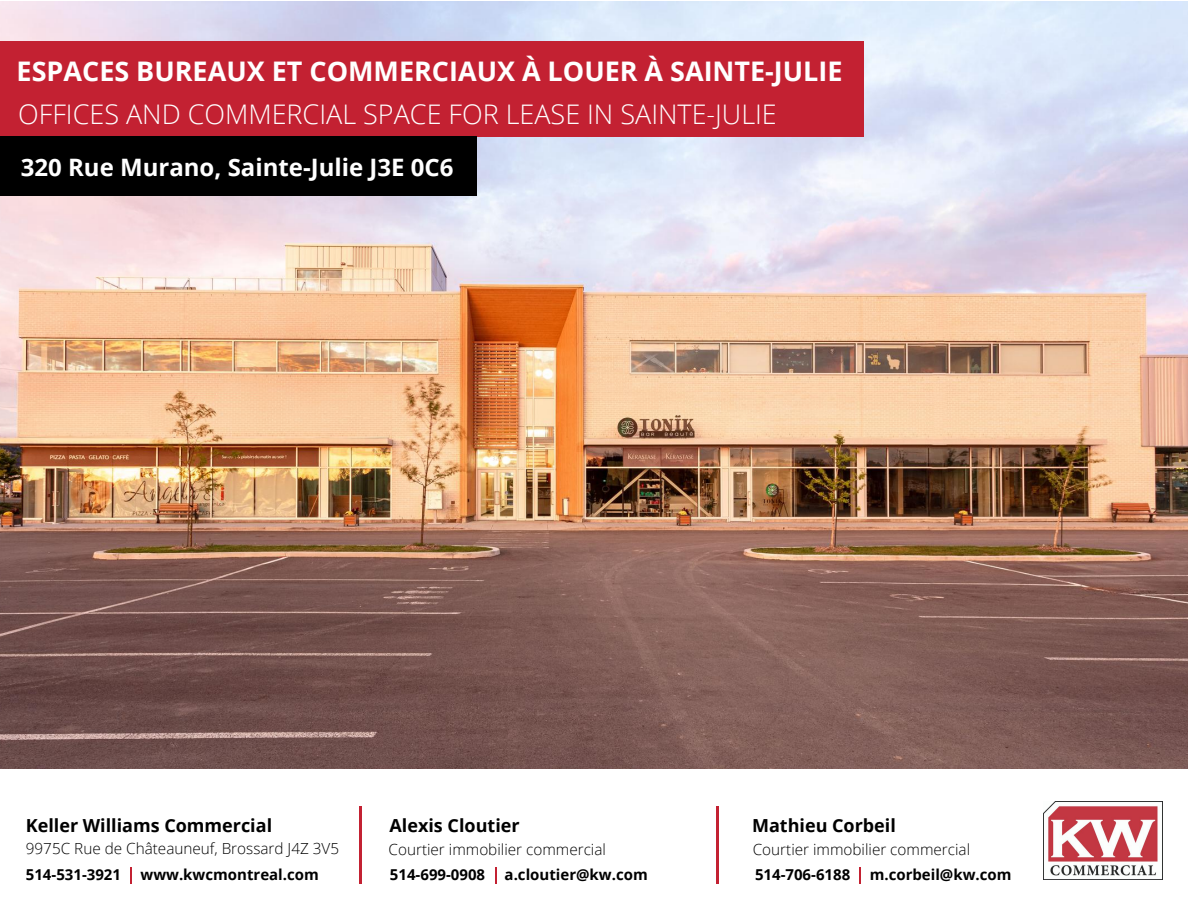
<style>
.page{position:relative;width:1188px;height:918px;background:#fff}
.page>*{position:absolute;margin:0;border:0;box-sizing:border-box;transform-origin:0 0}
.t1{font:300 27px "Open Sans";color:#fff}
.t2{font:700 27px "Open Sans";color:#fff}
.t3{font:700 24px "Open Sans";color:#fff}
.t4{font:700 18px "Open Sans";color:#000}
.t5{font:300 15.3px "Open Sans";color:#000}
.t6{font:700 15px "Open Sans";color:#000}
</style>
<div class="page">
<img style="left:0;top:1px;width:1188px;height:767px">
<div style="left:0;top:41px;width:864px;height:96px;background:#c32132"></div>
<div style="left:0;top:136px;width:477px;height:59px;background:#000"></div>
<hr style="left:360px;top:806px;width:2px;height:78px;background:#c32132">
<svg style="left:130px;top:867px;width:1px;height:17px"></svg>
<svg style="left:495px;top:867px;width:1px;height:17px"></svg>
<img style="left:1043px;top:801px;width:119px;height:79px">
<hr style="left:717px;top:806px;width:2px;height:78px;background:#c32132">
<svg style="left:860px;top:867px;width:1px;height:17px"></svg>
<h1 class="t2" style="left:17px;top:52px;width:827px">ESPACES BUREAUX ET COMMERCIAUX À LOUER À SAINTE-JULIE</h1>
<h1 class="t1" style="left:18px;top:95px;width:760px">OFFICES AND COMMERCIAL SPACE FOR LEASE IN SAINTE-JULIE</h1>
<h2 class="t3" style="left:21px;top:150px;width:434px">320 Rue Murano, Sainte-Julie J3E 0C6</h2>
<p class="t4" style="left:26px;top:813px;width:248px">Keller Williams Commercial</p>
<p class="t5" style="left:26px;top:838px;width:315px">9975C Rue de Châteauneuf, Brossard J4Z 3V5</p>
<p class="t6" style="left:26px;top:864px;width:97px">514-531-3921</p>
<p class="t6" style="left:141px;top:864px;width:180px">www.kwcmontreal.com</p>
<p class="t4" style="left:390px;top:813px;width:132px">Alexis Cloutier</p>
<p class="t5" style="left:389px;top:839px;width:219px">Courtier immobilier commercial</p>
<p class="t6" style="left:390px;top:864px;width:97px">514-699-0908</p>
<p class="t6" style="left:505px;top:864px;width:145px">a.cloutier@kw.com</p>
<p class="t4" style="left:752px;top:813px;width:145px">Mathieu Corbeil</p>
<p class="t5" style="left:753px;top:839px;width:219px">Courtier immobilier commercial</p>
<p class="t6" style="left:755px;top:864px;width:97px">514-706-6188</p>
<p class="t6" style="left:870px;top:864px;width:143px">m.corbeil@kw.com</p>
</div>
